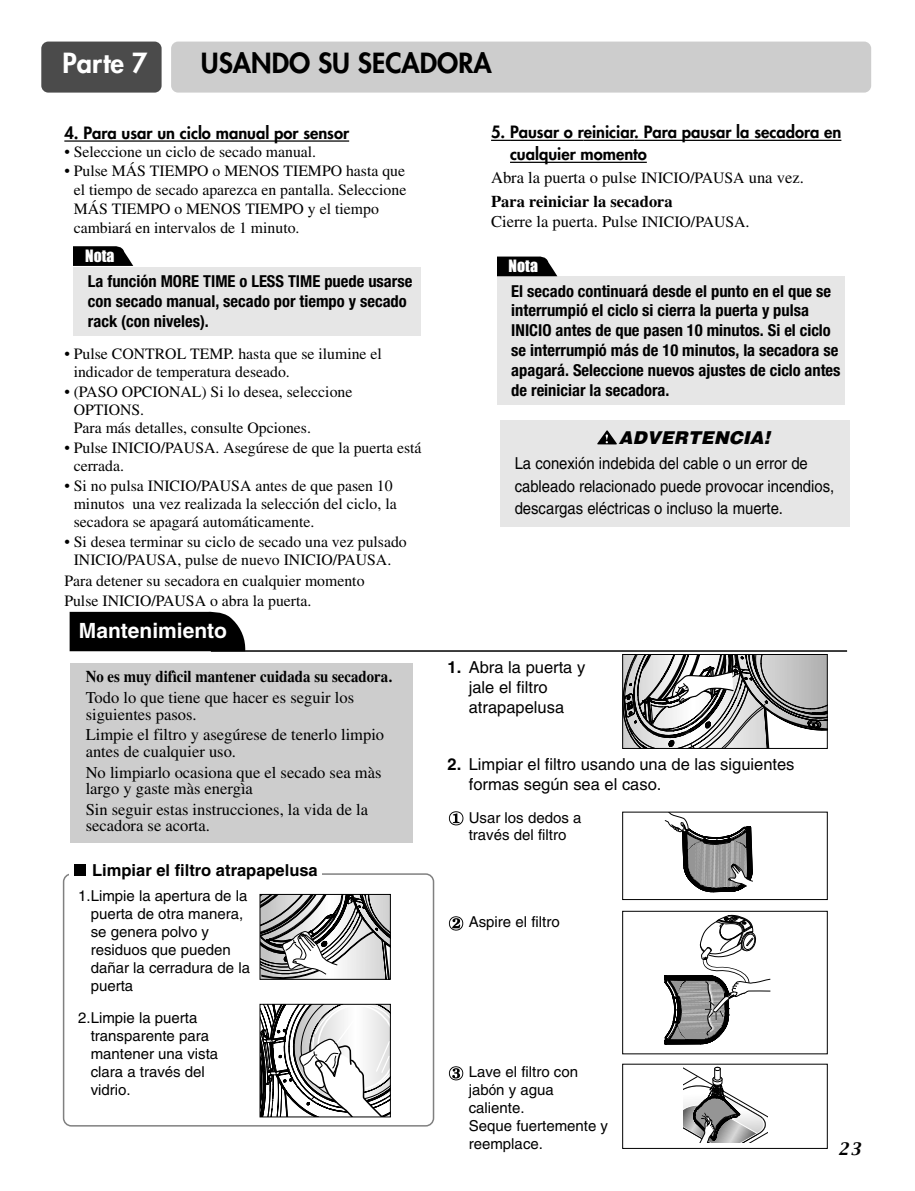
<style>
.page{position:relative;width:915px;height:1191px;background:#fff}
.page>*{position:absolute;margin:0;border:0;box-sizing:border-box;transform-origin:0 0}
.t1{font:800 27px "Futura";color:#000}
.t2{font:800 27px "Futura";color:#fff}
.t3{font:700 21px "Helvetica";color:#fff}
.t4{font:italic 900 18px "Helvetica";color:#000}
.t5{font:700 condensed 16.5px/19.8px "Helvetica Neue";color:#000}
.t6{font:16.5px/16.5px "Times";color:#000}
.t7{font:16.5px/22.5px "Helvetica";color:#000;scale:.9 1}
.t8{font:16.5px/19.8px "Helvetica";color:#000}
.t9{font:800 16.5px/21.9px "Futura";color:#000}
.t10{font:700 16.5px "Times";color:#000;scale:.9 1}
.t11{font:700 16.5px "Helvetica";color:#000}
.t12{font:15.75px/18px "Times";color:#000}
.t13{font:15.75px "Impact";color:#fff}
.t14{font:15px/18px "Helvetica";color:#000}
.t15{font:italic 15px "Capitals";color:#000}
.s1{font-size:15.75px}
.s2{font-weight:700}
</style>
<div class="page">
<div style="left:500px;top:420px;width:349px;height:106px;background:#e6e6e6"></div>
<div style="left:497px;top:276px;width:347px;height:128px;background:#e6e6e6"></div>
<div style="left:70px;top:662px;width:343px;height:180px;background:#cdcdcd"></div>
<div style="left:74px;top:268px;width:347px;height:68px;background:#e6e6e6"></div>
<div style="left:41px;top:42px;width:120px;height:51px;background:#4b4b4b;border-radius:7px"></div>
<div style="left:171px;top:42px;width:699px;height:51px;background:#cdcdcd;border-radius:7px"></div>
<img style="left:448px;top:811px;width:15px;height:15px">
<img style="left:448px;top:916px;width:15px;height:15px">
<img style="left:448px;top:1066px;width:15px;height:15px">
<hr style="left:211px;top:650px;width:635px;height:2px;background:#000">
<div style="left:63px;top:873px;width:371px;height:253px;border:2px solid #808080;border-radius:8px"></div>
<div style="left:69px;top:862px;width:252px;height:32px;background:#fff"></div>
<div style="left:70px;top:611px;width:175px;height:40px;background:#000"></div>
<svg style="left:622px;top:654px;width:204px;height:495px"></svg>
<div style="left:622px;top:911px;width:205px;height:143px;border:1px solid #000"></div>
<svg style="left:262px;top:896px;width:126px;height:81px"></svg>
<div style="left:260px;top:894px;width:130px;height:85px;border:1px solid #000"></div>
<svg style="left:262px;top:1006px;width:126px;height:109px"></svg>
<div style="left:260px;top:1004px;width:130px;height:113px;border:1px solid #000"></div>
<hr style="left:64px;top:140px;width:285px;height:2px;background:#000">
<svg style="left:491px;top:140px;width:19px;height:1px"></svg>
<hr style="left:510px;top:140px;width:73px;height:1px;background:#000">
<hr style="left:583px;top:140px;width:51px;height:1px;background:#000">
<hr style="left:634px;top:140px;width:207px;height:1px;background:#000">
<hr style="left:510px;top:162px;width:136px;height:1px;background:#000">
<svg style="left:497px;top:256px;width:60px;height:20px"></svg>
<svg style="left:74px;top:246px;width:59px;height:20px"></svg>
<svg style="left:597px;top:430px;width:20px;height:14px"></svg>
<div style="left:74px;top:864px;width:12px;height:12px;background:#000"></div>
<h1 class="t2" style="left:63px;top:51px;width:86px">Parte 7</h1>
<h1 class="t1" style="left:201px;top:51px;width:292px">USANDO SU SECADORA</h1>
<p class="t9" style="left:64px;top:123px;width:286px">4. Para usar un ciclo manual por sensor</p>
<p class="t12" style="left:64px;top:144px;width:253px">• Seleccione un ciclo de secado manual.</p>
<p class="t12" style="left:74px;top:163px;width:334px;line-height:18.9px;text-indent:-9px">• Pulse MÁS TIEMPO o MENOS TIEMPO hasta que el tiempo de secado aparezca en pantalla. Seleccione MÁS TIEMPO o MENOS TIEMPO y el tiempo cambiará en intervalos de 1 minuto.</p>
<p class="t13" style="left:85px;top:251px;width:31px">Nota</p>
<p class="t5" style="left:88px;top:273px;width:326px">La función MORE TIME o LESS TIME puede usarse con secado manual, secado por tiempo y secado rack (con niveles).</p>
<p class="t12" style="left:74px;top:346px;width:309px;text-indent:-9px">• Pulse CONTROL TEMP. hasta que se ilumine el indicador de temperatura deseado.</p>
<p class="t12" style="left:74px;top:384px;width:280px;text-indent:-9px">• (PASO OPCIONAL) Si lo desea, seleccione<br>OPTIONS.<br>Para más detalles, consulte Opciones.</p>
<p class="t12" style="left:74px;top:440px;width:349px;text-indent:-9px">• Pulse INICIO/PAUSA. Asegúrese de que la puerta está cerrada.</p>
<p class="t12" style="left:74px;top:478px;width:324px;text-indent:-9px">• Si no pulsa INICIO/PAUSA antes de que pasen 10 minutos una vez realizada la selección del ciclo, la secadora se apagará automáticamente.</p>
<p class="t12" style="left:64px;top:534px;width:344px;text-align:center">• Si desea terminar su ciclo de secado una vez pulsado<br>INICIO/PAUSA, pulse de nuevo INICIO/PAUSA.</p>
<p class="t12" style="left:64px;top:571px;width:301px;line-height:20.1px">Para detener su secadora en cualquier momento<br>Pulse INICIO/PAUSA o abra la puerta.</p>
<h2 class="t3" style="left:79px;top:623px;width:150px">Mantenimiento</h2>
<p class="t10" style="left:86px;top:671px;width:342px">No es muy difìcil mantener cuidada su secadora.</p>
<p class="t6" style="left:86px;top:691px;width:270px">Todo lo que tiene que hacer es seguir los siguientes pasos.</p>
<p class="t6" style="left:86px;top:728px;width:300px">Limpie el filtro y asegúrese de tenerlo limpio antes de cualquier uso.</p>
<p class="t6" style="left:86px;top:765px;width:297px">No limpiarlo ocasiona que el secado sea màs largo y gaste màs energìa</p>
<p class="t6" style="left:86px;top:802px;width:284px">Sin seguir estas instrucciones, la vida de la secadora se acorta.</p>
<p class="t11" style="left:92px;top:864px;width:227px">Limpiar el filtro atrapapelusa</p>
<p class="t14" style="left:91px;top:888px;width:161px;text-indent:-12px">1.Limpie la apertura de la puerta de otra manera, se genera polvo y residuos que pueden dañar la cerradura de la puerta</p>
<p class="t14" style="left:91px;top:1009px;width:129px;text-indent:-12px">2.Limpie la puerta transparente para mantener una vista clara a través del vidrio.</p>
<p class="t9" style="left:510px;top:122px;width:333px;text-indent:-19px">5. Pausar o reiniciar. Para pausar la secadora en cualquier momento</p>
<p class="t6" style="left:491px;top:167px;width:314px;line-height:24px">Abra la puerta o pulse <span class="s1">INICIO/PAUSA</span> una vez.<br><span class="s2">Para reiniciar la secadora</span></p>
<p class="t6" style="left:491px;top:215px;width:260px">Cierre la puerta. Pulse <span class="s1">INICIO/PAUSA</span>.</p>
<p class="t13" style="left:508px;top:261px;width:31px">Nota</p>
<p class="t5" style="left:511px;top:282px;width:331px">El secado continuará desde el punto en el que se interrumpió el ciclo si cierra la puerta y pulsa INICIO antes de que pasen 10 minutos. Si el ciclo se interrumpió más de 10 minutos, la secadora se apagará. Seleccione nuevos ajustes de ciclo antes de reiniciar la secadora.</p>
<p class="t4" style="left:618px;top:431px;width:156px">ADVERTENCIA!</p>
<p class="t7" style="left:514px;top:454px;width:356px">La conexión indebida del cable o un error de cableado relacionado puede provocar incendios, descargas eléctricas o incluso la muerte.</p>
<p class="t8" style="left:468px;top:659px;width:118px;text-indent:-21px"><span class="s2">1.</span> Abra la puerta y jale el filtro atrapapelusa</p>
<p class="t8" style="left:468px;top:756px;width:327px;text-indent:-21px"><span class="s2">2.</span> Limpiar el filtro usando una de las siguientes formas según sea el caso.</p>
<p class="t14" style="left:468px;top:810px;width:114px">Usar los dedos a través del filtro</p>
<p class="t14" style="left:468px;top:913px;width:92px">Aspire el filtro</p>
<p class="t14" style="left:468px;top:1064px;width:141px">Lave el filtro con jabón y agua caliente.<br>Seque fuertemente y reemplace.</p>
<p class="t15" style="left:837px;top:1141px;width:26px">23</p>
</div>
